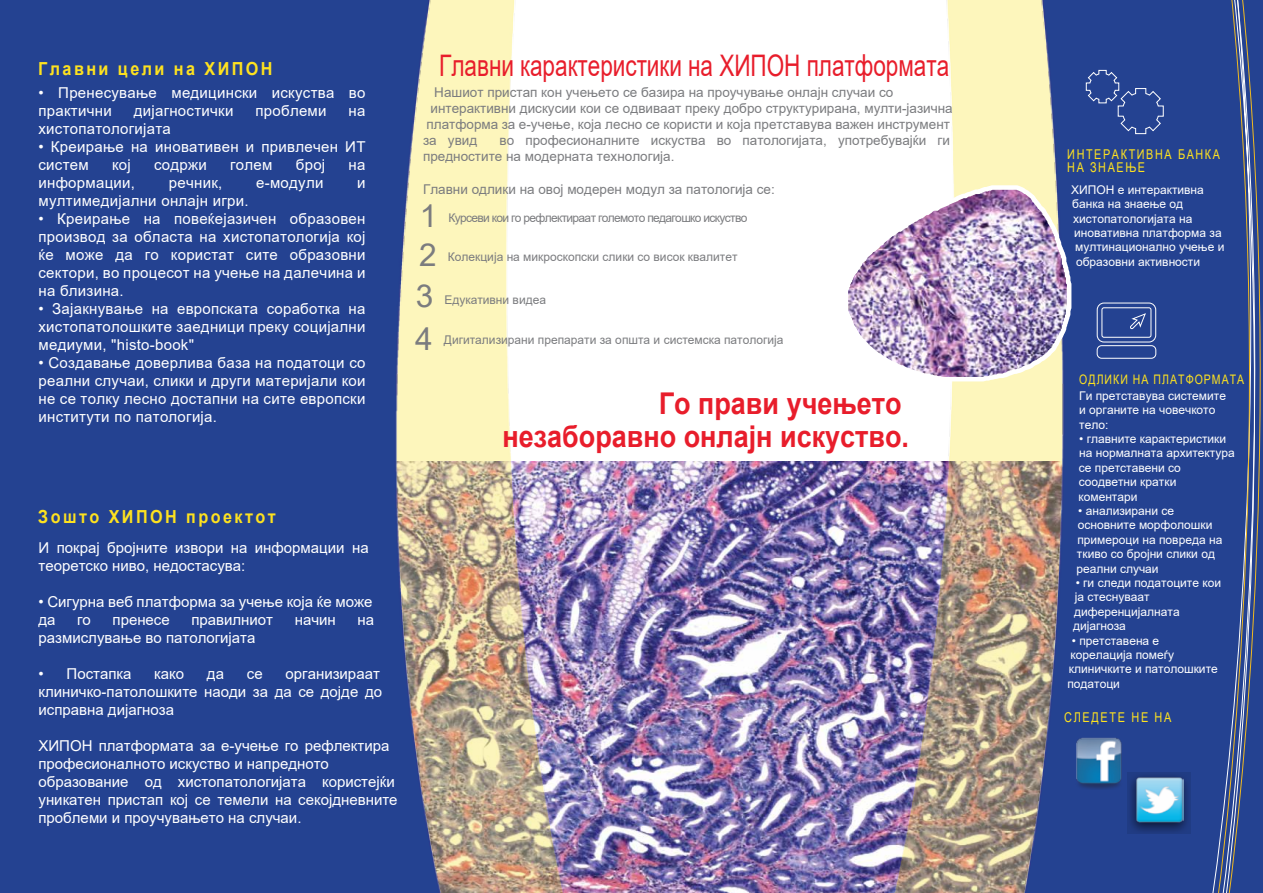
<style>
.page{position:relative;width:1263px;height:893px;background:#fff}
.page>*{position:absolute;margin:0;border:0;box-sizing:border-box;transform-origin:0 0}
.t1{font:31.65px "Arial";color:#7b7c7f}
.t2{font:700 30px/32.4px "Arial";color:#e81d2b;text-align:right;scale:.9 1}
.t3{font:29.7px "Arial";color:#e81d2b;scale:.76 1}
.t4{font:700 18px "Arial";letter-spacing:.15em;color:#fee21f;scale:.9 1}
.t5{font:15px/18px "Arial";color:#fff}
.t6{font:15px/18px "Arial";letter-spacing:.02em;color:#fff}
.t7{font:13.5px/16.2px "Arial";color:#7b7c7f}
.t8{font:13.5px/12.9px "Arial";letter-spacing:.15em;color:#fee21f;scale:.8 1}
.t9{font:13.5px "Arial";letter-spacing:.15em;color:#fee21f;scale:.81 1}
.t10{font:13.2px "Arial";letter-spacing:.1em;color:#fee21f;scale:.8 1}
.t11{font:12px/14.4px "Arial";color:#fff}
.t12{font:12px "Arial";color:#7b7c7f}
.t13{font:12px "Arial";letter-spacing:-.055em;color:#7b7c7f}
</style>
<div class="page">
<img style="left:573px;top:462px;width:314px;height:431px">
<img style="left:887px;top:0;width:131px;height:893px">
<img style="left:481px;top:0;width:92px;height:893px">
<img style="left:0;top:0;width:481px;height:893px">
<img style="left:1018px;top:0;width:192px;height:893px">
<svg style="left:1085px;top:70px;width:79px;height:64px;background:#324e98"></svg>
<svg style="left:1096px;top:302px;width:61px;height:57px;background:#455ea1"></svg>
<hr style="left:1210px;top:0;width:4px;height:893px;background:#244291">
<svg style="left:1214px;top:0;width:49px;height:893px;background:#385192"></svg>
<img style="left:1070px;top:735px;width:55px;height:55px">
<svg style="left:1127px;top:772px;width:64px;height:62px;background:#1e3878"></svg>
<img style="left:1134px;top:774px;width:49px;height:49px">
<img style="left:848px;top:183px;width:226px;height:201px">
<p class="t4" style="left:38px;top:56px;width:262px">Главни цели на ХИПОН</p>
<p class="t6" style="left:38px;top:84px;width:328px">• Пренесување медицински искуства во практични</p>
<p class="t6" style="left:134px;top:102px;width:101px">дијагностички</p>
<p class="t6" style="left:255px;top:102px;width:73px">проблеми</p>
<p class="t5" style="left:349px;top:102px;width:18px">на</p>
<p class="t6" style="left:38px;top:120px;width:134px">хистопатологијата</p>
<p class="t6" style="left:38px;top:138px;width:328px">• Креирање на иновативен и привлечен ИТ систем</p>
<p class="t5" style="left:112px;top:156px;width:20px">коj</p>
<p class="t5" style="left:154px;top:156px;width:54px">содржи</p>
<p class="t5" style="left:230px;top:156px;width:44px">голем</p>
<p class="t5" style="left:296px;top:156px;width:31px">број</p>
<p class="t5" style="left:349px;top:156px;width:18px">на</p>
<p class="t6" style="left:38px;top:174px;width:98px">информации,</p>
<p class="t5" style="left:169px;top:174px;width:55px">речник,</p>
<p class="t5" style="left:256px;top:174px;width:69px">е-модули</p>
<p class="t5" style="left:357px;top:174px;width:10px">и</p>
<p class="t6" style="left:38px;top:192px;width:212px">мултимедијални онлајн игри.</p>
<p class="t5" style="left:38px;top:210px;width:328px;text-align:justify">• Креирање на повеќејазичен образовен производ за областа на хистопатологија кој ќе може да го користат сите образовни сектори, во процесот на учење на далечина и на близина.</p>
<p class="t5" style="left:38px;top:300px;width:328px;text-align:justify">• Зајакнување на европската соработка на хистопатолошките заедници преку социјални медиуми, "histo-book"</p>
<p class="t5" style="left:38px;top:354px;width:328px;text-align:justify">• Создавање доверлива база на податоци со реални случаи, слики и други материјали кои не се толку лесно достапни на сите европски институти по патологија.</p>
<p class="t4" style="left:38px;top:504px;width:265px">Зошто ХИПОН проектот</p>
<p class="t5" style="left:38px;top:538px;width:332px">И покрај бројните извори на информации на теоретско ниво, недостасува:</p>
<p class="t5" style="left:38px;top:592px;width:335px">• Сигурна веб платформа за учење која ќе може да</p>
<p class="t5" style="left:77px;top:610px;width:15px">го</p>
<p class="t5" style="left:113px;top:610px;width:59px">пренесе</p>
<p class="t5" style="left:191px;top:610px;width:83px">правилниот</p>
<p class="t5" style="left:295px;top:610px;width:43px">начин</p>
<p class="t5" style="left:357px;top:610px;width:18px">на</p>
<p class="t5" style="left:38px;top:628px;width:218px">размислување во патологијата</p>
<p class="t5" style="left:38px;top:664px;width:94px">• Постапка</p>
<p class="t5" style="left:154px;top:664px;width:31px">како</p>
<p class="t5" style="left:207px;top:664px;width:19px">да</p>
<p class="t5" style="left:247px;top:664px;width:17px">се</p>
<p class="t5" style="left:38px;top:664px;width:345px;text-indent:247px">организираат клиничко-патолошките наоди за да се дојде до исправна дијагноза</p>
<p class="t5" style="left:38px;top:736px;width:361px">ХИПОН платформата за е-учење го рефлектира професионалното искуство и напредното образование од хистопатологијата користејќи уникатен пристап кој се темели на секојдневните проблеми и проучувањето на случаи.</p>
<h3 class="t3" style="left:439px;top:45px;width:672px">Главни карактеристики на ХИПОН платформата</h3>
<p class="t7" style="left:434px;top:84px;width:460px">Нашиот пристап кон учењето се базира на проучување онлајн случаи со</p>
<p class="t7" style="left:431px;top:100px;width:524px">интерактивни дискусии кои се одвиваат преку добро структурирана, мулти-јазична</p>
<p class="t7" style="left:426px;top:116px;width:525px">платформа за е-учење, која лесно се користи и која претставува важен инструмент</p>
<p class="t7" style="left:423px;top:132px;width:56px">за увид</p>
<p class="t7" style="left:423px;top:132px;width:528px;text-indent:77px">во професионалните искуства во патологијата, употребувајќи ги предностите на модерната технологија.</p>
<p class="t7" style="left:423px;top:181px;width:353px">Главни одлики на овој модерен модул за патологија се:</p>
<p class="t11" style="left:1071px;top:182px;width:134px">ХИПОН е интерактивна</p>
<p class="t11" style="left:1072px;top:197px;width:112px">банка на знаење од</p>
<p class="t11" style="left:1073px;top:211px;width:121px">хистопатологијата на</p>
<p class="t11" style="left:1074px;top:226px;width:149px">иновативна платформа за</p>
<p class="t11" style="left:1075px;top:240px;width:151px">мултинационално учење и</p>
<p class="t11" style="left:1076px;top:254px;width:126px">образовни активности</p>
<p class="t8" style="left:1067px;top:148px;width:192px">ИНТЕРАКТИВНА БАНКА<br>НА ЗНАЕЊЕ</p>
<h1 class="t1" style="left:420px;top:194px;width:19px">1</h1>
<p class="t13" style="left:448px;top:210px;width:301px">Курсеви кои го рефлектираат големото педагошко искуство</p>
<h1 class="t1" style="left:419px;top:233px;width:19px">2</h1>
<p class="t12" style="left:448px;top:248px;width:291px">Колекција на микроскопски слики со висок квалитет</p>
<h1 class="t1" style="left:416px;top:274px;width:19px">3</h1>
<p class="t12" style="left:444px;top:291px;width:103px">Едукативни видеа</p>
<h1 class="t1" style="left:415px;top:317px;width:19px">4</h1>
<p class="t12" style="left:444px;top:331px;width:341px">Дигитализирани препарати за општа и системска патологија</p>
<h2 class="t2" style="left:502px;top:388px;width:453px">Го прави учењето незаборавно онлајн искуство.</h2>
<p class="t10" style="left:1079px;top:371px;width:208px">ОДЛИКИ НА ПЛАТФОРМАТА</p>
<p class="t11" style="left:1079px;top:388px;width:148px">Ги претставува системите и органите на човечкото тело:</p>
<p class="t11" style="left:1078px;top:432px;width:158px">• главните карактеристики на нормалната архитектура се претставени со соодветни кратки коментари</p>
<p class="t11" style="left:1076px;top:504px;width:147px">• анализирани се основните морфолошки примероци на повреда на ткиво со бројни слики од реални случаи</p>
<p class="t11" style="left:1073px;top:576px;width:150px">• ги следи податоците кои ја стеснуваат диференцијалната дијагноза</p>
<p class="t11" style="left:1067px;top:633px;width:152px;text-indent:4px">• претставена е корелација помеѓу клиничките и патолошките податоци</p>
<p class="t9" style="left:1064px;top:708px;width:134px">СЛЕДЕТЕ НЕ НА</p>
</div>
